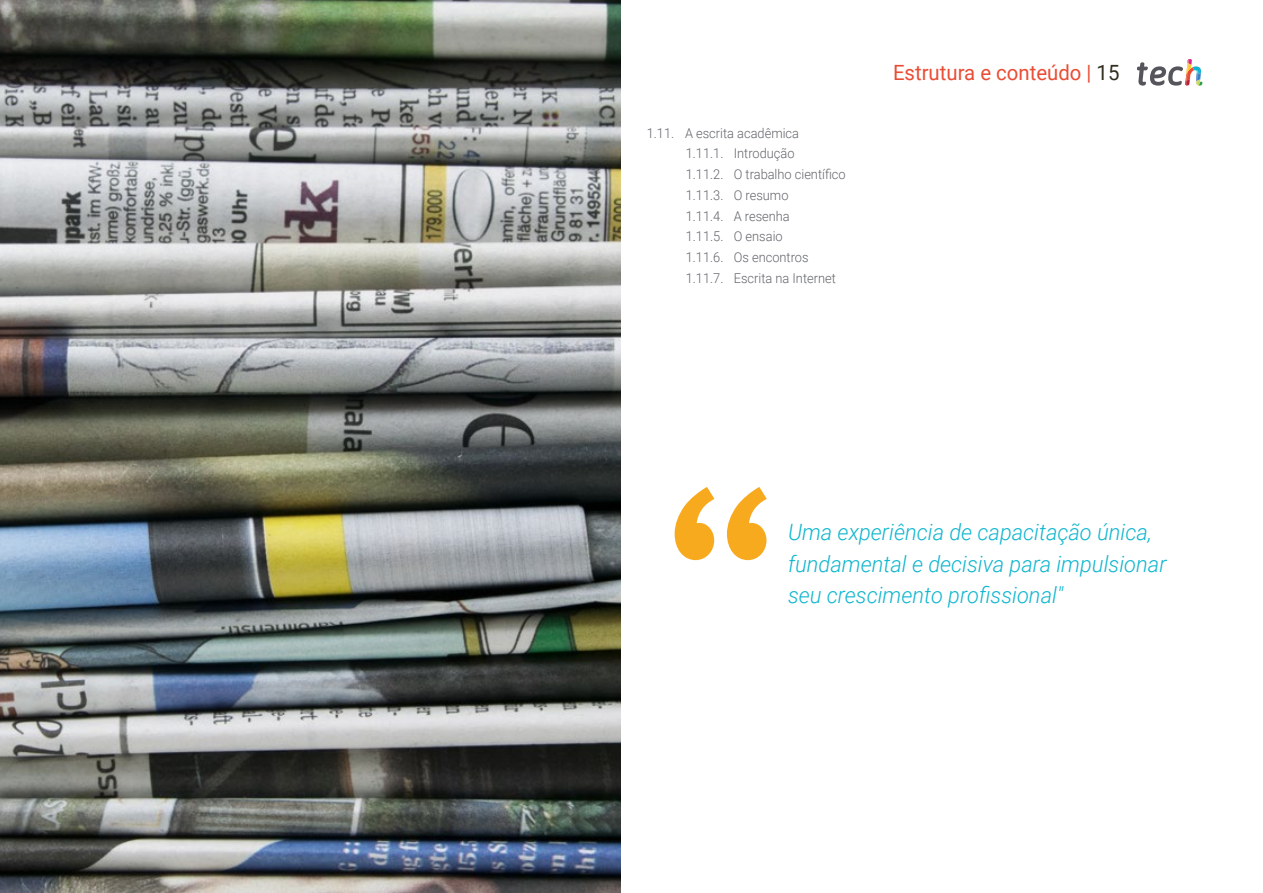
<style>
.page{position:relative;width:1263px;height:893px;background:#fff}
.page>*{position:absolute;margin:0;border:0;box-sizing:border-box;transform-origin:0 0}
.t1{font:italic 300 22.5px/31.5px "Roboto";color:#0fb6cf}
.t2{font:21px "Roboto";color:#e94d35}
.t3{font:300 13.5px/20.7px "Roboto";color:#61646a;scale:.95 1}
.s1{color:#312e20}
</style>
<div class="page">
<svg style="left:1137px;top:59px;width:65px;height:27px"></svg>
<img style="left:0;top:0;width:621px;height:893px">
<svg style="left:675px;top:487px;width:92px;height:73px"></svg>
<p class="t3" style="left:686px;top:122px;width:170px;text-indent:-39px">1.11. A escrita acadêmica<br>1.11.1. Introdução<br>1.11.2. O trabalho científico<br>1.11.3. O resumo<br>1.11.4. A resenha<br>1.11.5. O ensaio<br>1.11.6. Os encontros<br>1.11.7. Escrita na Internet</p>
<h2 class="t2" style="left:893px;top:57px;width:228px">Estrutura e conteúdo | <span class="s1">15</span></h2>
<h1 class="t1" style="left:788px;top:516px;width:380px">Uma experiência de capacitação única, fundamental e decisiva para impulsionar seu crescimento profissional"</h1>
</div>
